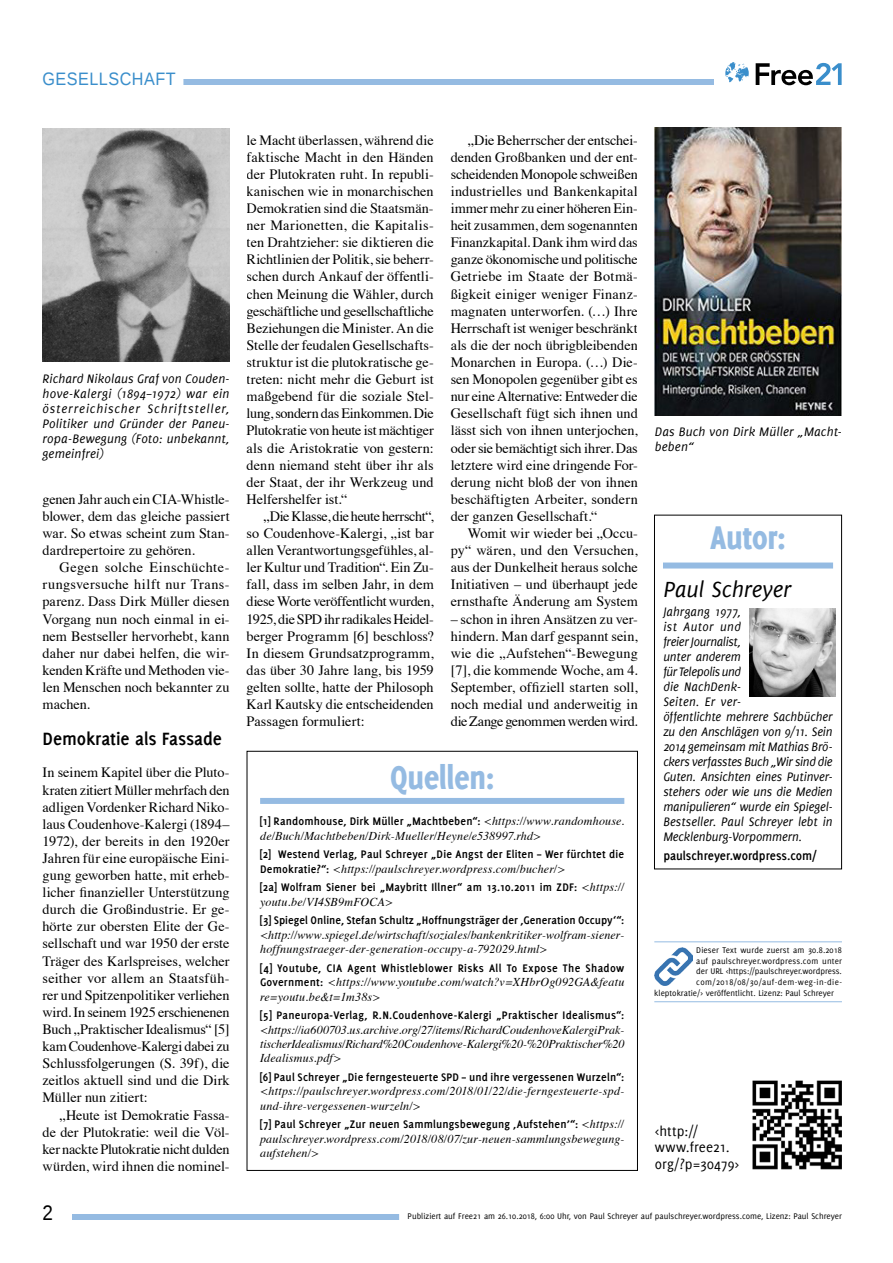
<style>
.page{position:relative;width:893px;height:1263px;background:#fff}
.page>*{position:absolute;margin:0;border:0;box-sizing:border-box;transform-origin:0 0}
.t1{font:800 36px "Delicious";color:#95bbe2;scale:.89 1}
.t2{font:italic 24px "Delicious";color:#000}
.t3{font:21px "Liberation Sans";color:#000;scale:.9 1}
.t4{font:700 19.5px "Delicious";letter-spacing:-.005em;color:#000}
.t5{font:18px "Liberation Sans";letter-spacing:.03em;color:#3a8ecb;scale:.9 1}
.t6{font:15px/16.5px "Delicious";letter-spacing:.005em;color:#000}
.t7{font:14.25px/17.1px "Times";color:#000;text-align:justify}
.t8{font:italic 13.5px/15px "Delicious";letter-spacing:-.005em;color:#000}
.t9{font:700 13.5px "Delicious";color:#000}
.t10{font:italic 12px/14.4px "Times";letter-spacing:.015em;color:#000}
.t11{font:700 12px "Delicious";letter-spacing:.015em;color:#000}
.t12{font:9px "Delicious";color:#000}
.t13{font:9px "Delicious";letter-spacing:.02em;color:#000}
.t14{font:9px "Delicious";letter-spacing:.04em;color:#000}
.s1{font-family:"Times";font-weight:400;font-style:italic}
.s2{font-family:"Delicious";font-weight:700;font-style:normal}
</style>
<div class="page">
<div style="left:72px;top:1214px;width:766px;height:6px;background:#95bbe2"></div>
<div style="left:43px;top:79px;width:671px;height:6px;background:#95bbe2"></div>
<div style="left:399px;top:1211px;width:451px;height:12px;background:#fff"></div>
<div style="left:34px;top:74px;width:149px;height:15px;background:#fff"></div>
<svg style="left:756px;top:63px;width:86px;height:22px"></svg>
<svg style="left:725px;top:62px;width:24px;height:20px"></svg>
<img style="left:752px;top:1080px;width:90px;height:89px">
<hr style="left:654px;top:941px;width:188px;height:1px;background:#95bbe2">
<hr style="left:654px;top:1001px;width:188px;height:1px;background:#95bbe2">
<img style="left:654px;top:947px;width:38px;height:38px">
<div style="left:663px;top:562px;width:170px;height:6px;background:#95bbe2"></div>
<div style="left:654px;top:515px;width:188px;height:354px;border:1px solid #000"></div>
<img style="left:750px;top:608px;width:85px;height:89px">
<div style="left:260px;top:798px;width:364px;height:6px;background:#95bbe2"></div>
<img style="left:43px;top:128px;width:187px;height:233px">
<img style="left:655px;top:127px;width:187px;height:288px">
<p class="t5" style="left:43px;top:69px;width:149px">GESELLSCHAFT</p>
<p class="t8" style="left:43px;top:371px;width:189px;text-align:justify">Richard Nikolaus Graf von Couden&shy;hove-Kalergi (1894–1972) war ein österreichischer Schriftsteller, Politiker und Gründer der Paneu&shy;ropa-Bewegung (Foto: unbekannt, gemeinfrei)</p>
<p class="t7" style="left:43px;top:489px;width:189px">genen Jahr auch ein CIA-Whistle&shy;blower, dem das gleiche passiert war. So etwas scheint zum Stan&shy;dardrepertoire zu gehören.</p>
<p class="t7" style="left:43px;top:558px;width:189px;text-indent:17px">Gegen solche Einschüchte&shy;rungsversuche hilft nur Trans&shy;parenz. Dass Dirk Müller diesen Vorgang nun noch einmal in ei&shy;nem Bestseller hervorhebt, kann daher nur dabei helfen, die wir&shy;kenden Kräfte und Methoden vie&shy;len Menschen noch bekannter zu machen.</p>
<h3 class="t4" style="left:43px;top:728px;width:181px">Demokratie als Fassade</h3>
<p class="t7" style="left:43px;top:763px;width:189px">In seinem Kapitel über die Pluto&shy;kraten zitiert Müller mehrfach den adligen Vordenker Richard Niko&shy;laus Coudenhove-Kalergi (1894– 1972), der bereits in den 1920er Jahren für eine europäische Eini&shy;gung geworben hatte, mit erheb&shy;licher finanzieller Unterstützung durch die Großindustrie. Er ge&shy;hörte zur obersten Elite der Ge&shy;sellschaft und war 1950 der erste Träger des Karlspreises, welcher seither vor allem an Staatsfüh&shy;rer und Spitzenpolitiker verliehen wird. In seinem 1925 erschienenen Buch „Praktischer Idealismus“ [5] kam Coudenhove-Kalergi dabei zu Schlussfolgerungen (S. 39f), die zeitlos aktuell sind und die Dirk Müller nun zitiert:</p>
<p class="t7" style="left:43px;top:1105px;width:189px;text-indent:17px">„Heute ist Demokratie Fassa&shy;de der Plutokratie: weil die Völ&shy;ker nackte Plutokratie nicht dulden würden, wird ihnen die nominel-</p>
<p class="t7" style="left:247px;top:130px;width:189px">le Macht überlassen, während die faktische Macht in den Händen der Plutokraten ruht. In republi&shy;kanischen wie in monarchischen Demokratien sind die Staatsmän&shy;ner Marionetten, die Kapitalis&shy;ten Drahtzieher: sie diktieren die Richtlinien der Politik, sie beherr&shy;schen durch Ankauf der öffentli&shy;chen Meinung die Wähler, durch geschäftliche und gesellschaftliche Beziehungen die Minister. An die Stelle der feudalen Gesellschafts&shy;struktur ist die plutokratische ge&shy;treten: nicht mehr die Geburt ist maßgebend für die soziale Stel&shy;lung, sondern das Einkommen. Die Plutokratie von heute ist mächtiger als die Aristokratie von gestern: denn niemand steht über ihr als der Staat, der ihr Werkzeug und Helfershelfer ist.“</p>
<p class="t7" style="left:247px;top:506px;width:189px;text-indent:17px">„Die Klasse, die heute herrscht“, so Coudenhove-Kalergi, „ist bar allen Verantwortungsgefühles, al&shy;ler Kultur und Tradition“. Ein Zu&shy;fall, dass im selben Jahr, in dem diese Worte veröffentlicht wurden, 1925, die SPD ihr radikales Heidel&shy;berger Programm [6] beschloss?<br>In diesem Grundsatzprogramm, das über 30 Jahre lang, bis 1959 gelten sollte, hatte der Philosoph Karl Kautsky die entscheidenden Passagen formuliert:</p>
<p class="t7" style="left:451px;top:130px;width:189px;text-indent:17px">„Die Beherrscher der entschei&shy;denden Großbanken und der ent&shy;scheidenden Monopole schweißen industrielles und Bankenkapital immer mehr zu einer höheren Ein&shy;heit zusammen, dem sogenannten Finanzkapital. Dank ihm wird das ganze ökonomische und politische Getriebe im Staate der Botmä&shy;ßigkeit einiger weniger Finanz&shy;magnaten unterworfen. (…) Ihre Herrschaft ist weniger beschränkt als die der noch übrigbleibenden Monarchen in Europa. (…) Die&shy;sen Monopolen gegenüber gibt es nur eine Alternative: Entweder die Gesellschaft fügt sich ihnen und lässt sich von ihnen unterjochen, oder sie bemächtigt sich ihrer. Das letztere wird eine dringende For&shy;derung nicht bloß der von ihnen beschäftigten Arbeiter, sondern der ganzen Gesellschaft.“</p>
<p class="t7" style="left:451px;top:523px;width:189px;text-indent:17px">Womit wir wieder bei „Occu&shy;py“ wären, und den Versuchen, aus der Dunkelheit heraus solche Initiativen – und überhaupt jede ernsthafte Änderung am System</p>
<p class="t7" style="left:451px;top:609px;width:189px">– schon in ihren Ansätzen zu ver&shy;hindern. Man darf gespannt sein, wie die „Aufstehen“-Bewegung [7], die kommende Woche, am 4.<br>September, offiziell starten soll, noch medial und anderweitig in die Zange genommen werden wird.</p>
<h1 class="t1" style="left:390px;top:757px;width:119px">Quellen:</h1>
<p class="t11" style="left:260px;top:814px;width:366px">[1] Randomhouse, Dirk Müller „Machtbeben“: <span class="s1">&lt;https://www.randomhouse.</span></p>
<p class="t10" style="left:260px;top:827px;width:283px">de/Buch/Machtbeben/Dirk-Mueller/Heyne/e538997.rhd&gt;</p>
<p class="t11" style="left:260px;top:847px;width:366px">[2] Westend Verlag, Paul Schreyer „Die Angst der Eliten – Wer fürchtet die</p>
<p class="t10" style="left:260px;top:860px;width:307px"><span class="s2">Demokratie?“:</span> &lt;https://paulschreyer.wordpress.com/bucher/&gt;</p>
<p class="t11" style="left:260px;top:880px;width:366px">[2a] Wolfram Siener bei „Maybritt Illner“ am 13.10.2011 im ZDF: <span class="s1">&lt;https://</span></p>
<p class="t10" style="left:260px;top:894px;width:134px">youtu.be/VI4SB9mFOCA&gt;</p>
<p class="t11" style="left:260px;top:913px;width:366px">[3] Spiegel Online, Stefan Schultz „Hoffnungsträger der ,Generation Occupy‘“:</p>
<p class="t10" style="left:260px;top:927px;width:366px">&lt;http://www.spiegel.de/wirtschaft/soziales/bankenkritiker-wolfram-siener&shy;hoffnungstraeger-der-generation-occupy-a-792029.html&gt;</p>
<p class="t11" style="left:260px;top:961px;width:366px">[4] Youtube, CIA Agent Whistleblower Risks All To Expose The Shadow</p>
<p class="t10" style="left:260px;top:974px;width:366px"><span class="s2">Government:</span> &lt;https://www.youtube.com/watch?v=XHbrOg092GA&amp;featu re=youtu.be&amp;t=1m38s&gt;</p>
<p class="t11" style="left:260px;top:1008px;width:366px">[5] Paneuropa-Verlag, R.N.Coudenhove-Kalergi „Praktischer Idealismus“:</p>
<p class="t10" style="left:260px;top:1021px;width:366px;text-align:justify">&lt;https://ia600703.us.archive.org/27/items/RichardCoudenhoveKalergiPrak&shy;tischerIdealismus/Richard%20Coudenhove-Kalergi%20-%20Praktischer%20<br>Idealismus.pdf&gt;</p>
<p class="t11" style="left:260px;top:1070px;width:366px">[6] Paul Schreyer „Die ferngesteuerte SPD – und ihre vergessenen Wurzeln“:</p>
<p class="t10" style="left:260px;top:1083px;width:366px">&lt;https://paulschreyer.wordpress.com/2018/01/22/die-ferngesteuerte-spd&shy;und-ihre-vergessenen-wurzeln/&gt;</p>
<p class="t11" style="left:260px;top:1118px;width:366px">[7] Paul Schreyer „Zur neuen Sammlungsbewegung ,Aufstehen’“: <span class="s1">&lt;https://</span></p>
<p class="t10" style="left:260px;top:1131px;width:366px">paulschreyer.wordpress.com/2018/08/07/zur-neuen-sammlungsbewegung&shy;aufstehen/&gt;</p>
<p class="t8" style="left:655px;top:424px;width:189px">Das Buch von Dirk Müller „Macht&shy;beben“</p>
<h1 class="t1" style="left:710px;top:516px;width:87px">Autor:</h1>
<h2 class="t2" style="left:663px;top:575px;width:130px">Paul Schreyer</h2>
<p class="t8" style="left:663px;top:604px;width:171px">Jahrgang 1977,<br>ist Autor und<br>freier Journalist,<br>unter anderem<br>für Telepolis und<br>die NachDenk-<br>Seiten. Er ver-<br>öffentlichte mehrere Sachbücher zu den Anschlägen von 9/11. Sein<br>2014 gemeinsam mit Mathias Brö&shy;ckers verfasstes Buch „Wir sind die<br>Guten. Ansichten eines Putinver&shy;stehers oder wie uns die Medien manipulieren“ wurde ein Spiegel-<br>Bestseller. Paul Schreyer lebt in<br>Mecklenburg-Vorpommern.</p>
<p class="t9" style="left:663px;top:848px;width:155px">paulschreyer.wordpress.com/</p>
<p class="t12" style="left:696px;top:945px;width:147px">Dieser Text wurde zuerst am 30.8.2018</p>
<p class="t13" style="left:696px;top:956px;width:147px">auf paulschreyer.wordpress.com unter</p>
<p class="t12" style="left:696px;top:966px;width:147px">der URL &lt;https://paulschreyer.wordpress.</p>
<p class="t14" style="left:696px;top:977px;width:147px">com/2018/08/30/auf-dem-weg-in-die-</p>
<p class="t12" style="left:654px;top:988px;width:181px">kleptokratie/&gt; veröffentlicht. Lizenz: Paul Schreyer</p>
<p class="t6" style="left:655px;top:1122px;width:86px">&lt;http:// www.free21. org/?p=30479&gt;</p>
<h3 class="t3" style="left:43px;top:1201px;width:13px">2</h3>
<p class="t12" style="left:408px;top:1211px;width:436px">Publiziert auf Free21 am 26.10.2018, 6:00 Uhr, von Paul Schreyer auf paulschreyer.wordpress.come, Lizenz: Paul Schreyer</p>
</div>
